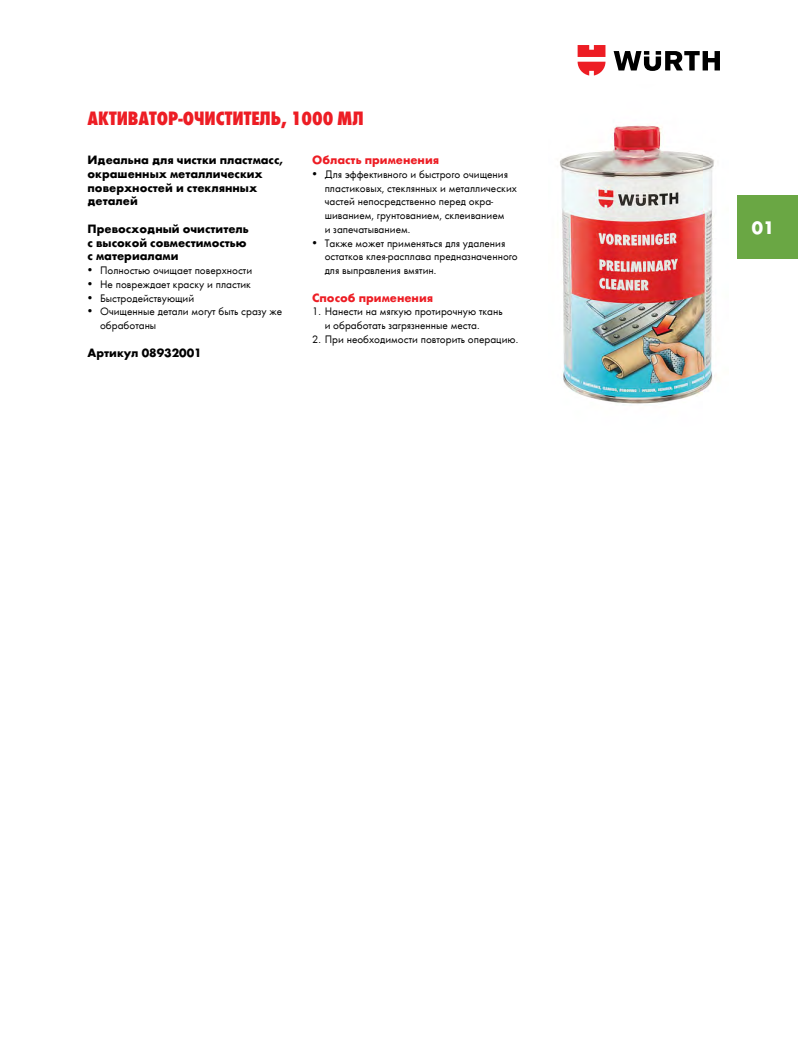
<style>
.page{position:relative;width:798px;height:1053px;background:#fff}
.page>*{position:absolute;margin:0;border:0;box-sizing:border-box;transform-origin:0 0}
.t1{font:20px "Wuerth Extra Bold Cond Caps";color:#ed1d24}
.t2{font:700 18.75px "Wuerth";color:#fff}
.t3{font:700 12.5px/13.8px "Wuerth";color:#000}
.t4{font:700 12.5px "Wuerth";color:#ed1d24}
.t5{font:11.25px/13.8px "Wuerth";color:#000}
</style>
<div class="page">
<img style="left:559px;top:125px;width:156px;height:279px">
<svg style="left:613px;top:51px;width:106px;height:20px"></svg>
<svg style="left:577px;top:45px;width:28px;height:30px"></svg>
<div style="left:737px;top:195px;width:60px;height:64px;background:#6aa744"></div>
<h1 class="t1" style="left:87px;top:104px;width:277px">Активатор-очиститель, 1000 мл</h1>
<p class="t3" style="left:87px;top:152px;width:197px">Идеальна для чистки пластмасс, окрашенных металлических поверхностей и стеклянных деталей</p>
<p class="t3" style="left:87px;top:221px;width:163px">Превосходный очиститель с высокой совместимостью с материалами</p>
<p class="t5" style="left:87px;top:263px;width:166px">• Полностью очищает поверхности</p>
<p class="t5" style="left:87px;top:277px;width:165px">• Не повреждает краску и пластик</p>
<p class="t5" style="left:87px;top:290px;width:108px">• Быстродействующий</p>
<p class="t5" style="left:100px;top:304px;width:184px;text-indent:-12px">• Очищенные детали могут быть сразу же обработаны</p>
<p class="t3" style="left:87px;top:344px;width:116px">Артикул 08932001</p>
<p class="t4" style="left:312px;top:151px;width:128px">Область применения</p>
<p class="t5" style="left:324px;top:167px;width:194px;text-indent:-12px">• Для эффективного и быстрого очищения пластиковых, стеклянных и металлических частей непосредственно перед окра&shy;шиванием, грунтованием, склеиванием<br>и запечатыванием.</p>
<p class="t5" style="left:324px;top:235px;width:194px;text-indent:-12px">• Также может применяться для удаления остатков клея-расплава предназначенного для выправления вмятин.</p>
<p class="t4" style="left:312px;top:288px;width:122px">Способ применения</p>
<p class="t5" style="left:324px;top:304px;width:179px;text-indent:-12px">1. Нанести на мягкую протирочную ткань и обработать загрязненные места.</p>
<p class="t5" style="left:312px;top:332px;width:207px">2. При необходимости повторить операцию.</p>
<h2 class="t2" style="left:751px;top:214px;width:24px">01</h2>
</div>
